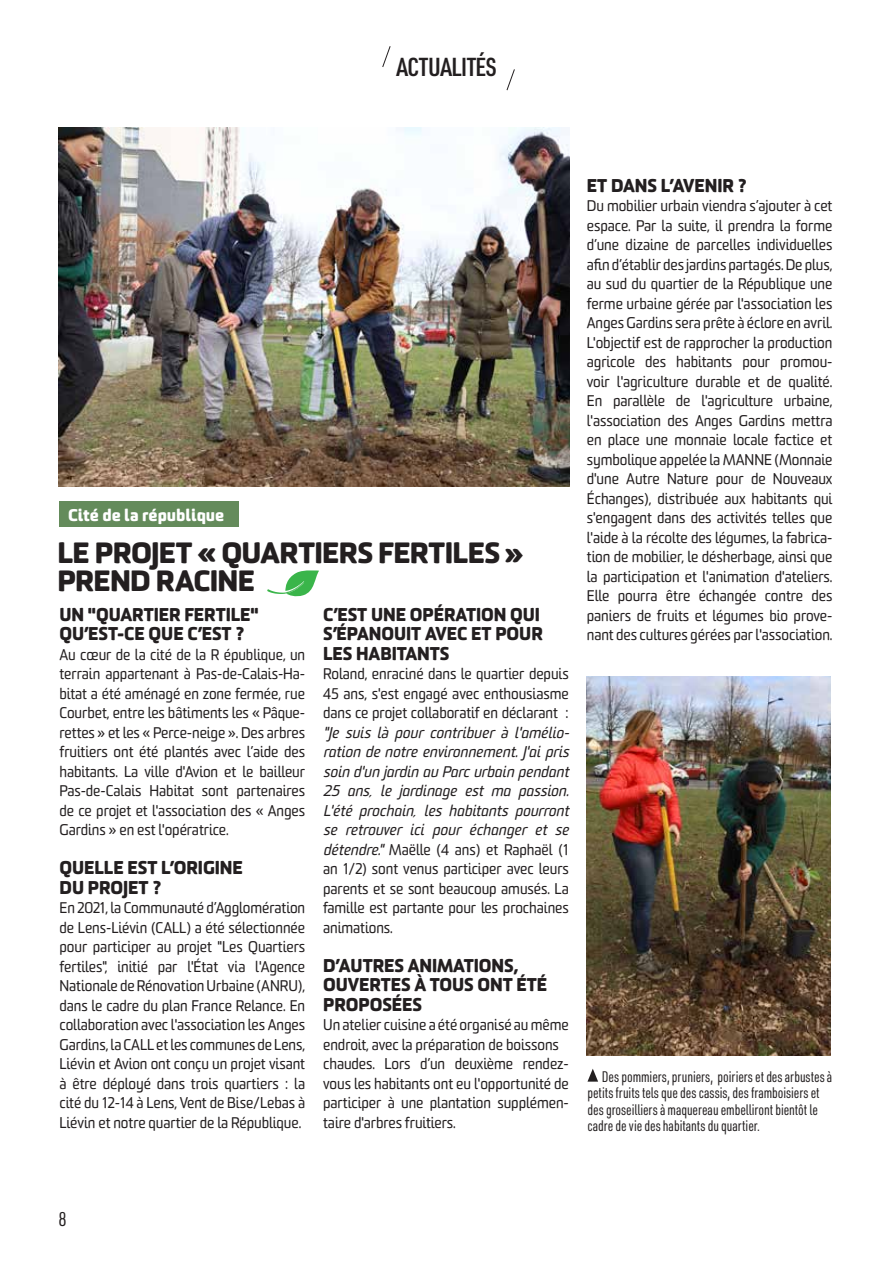
<style>
.page{position:relative;width:893px;height:1263px;background:#fff}
.page>*{position:absolute;margin:0;border:0;box-sizing:border-box;transform-origin:0 0}
.t1{font:800 28.5px/28.5px "Sommet Rounded";letter-spacing:-.025em;color:#231f20}
.t2{font:600 25.5px "URWDIN Cond";letter-spacing:-.015em;color:#231f20}
.t3{font:19.5px "URWDIN Cond";color:#231f20}
.t4{font:italic 18px/19.5px "Sommet Rounded";color:#231f20;text-align:justify}
.t5{font:800 18px/19.5px "Sommet Rounded";letter-spacing:-.005em;color:#231f20;scale:.96 1}
.t6{font:800 16.5px "Sommet Rounded";letter-spacing:-.005em;color:#fff}
.t7{font:15px/19.5px "Sommet Rounded";letter-spacing:-.005em;color:#231f20;text-align:justify}
.t8{font:15px/16.5px "URWDIN Cond";letter-spacing:-.005em;color:#231f20}
.s1{font-style:italic;font-size:18px}
</style>
<div class="page">
<img style="left:59px;top:128px;width:510px;height:359px">
<img style="left:587px;top:676px;width:244px;height:380px">
<svg style="left:382px;top:46px;width:9px;height:21px"></svg>
<svg style="left:506px;top:69px;width:9px;height:22px"></svg>
<div style="left:60px;top:502px;width:179px;height:25px;background:#648b5b"></div>
<svg style="left:267px;top:570px;width:52px;height:27px"></svg>
<svg style="left:587px;top:1069px;width:11px;height:13px"></svg>
<h2 class="t2" style="left:396px;top:50px;width:102px">ACTUALITÉS</h2>
<p class="t6" style="left:68px;top:503px;width:158px">Cité de la république</p>
<h1 class="t1" style="left:57px;top:537px;width:468px">LE PROJET « QUARTIERS FERTILES »<br>PREND RACINE</h1>
<p class="t5" style="left:60px;top:604px;width:209px">UN "QUARTIER FERTILE"<br>QU’EST-CE QUE C’EST ?</p>
<p class="t7" style="left:60px;top:645px;width:247px">Au cœur de la cité de la R épublique, un terrain appartenant à Pas-de-Calais-Ha&shy;bitat a été aménagé en zone fermée, rue Courbet, entre les bâtiments les « Pâque&shy;rettes » et les « Perce-neige ». Des arbres fruitiers ont été plantés avec l’aide des habitants. La ville d'Avion et le bailleur Pas-de-Calais Habitat sont partenaires de ce projet et l'association des « Anges Gardins » en est l'opératrice.</p>
<p class="t5" style="left:60px;top:857px;width:193px">QUELLE EST L’ORIGINE<br>DU PROJET ?</p>
<p class="t7" style="left:60px;top:898px;width:247px">En 2021, la Communauté d’Agglomération de Lens-Liévin (CALL) a été sélectionnée pour participer au projet "Les Quartiers fertiles", initié par l'État via l'Agence Nationale de Rénovation Urbaine (ANRU), dans le cadre du plan France Relance. En collaboration avec l'association les Anges Gardins, la CALL et les communes de Lens, Liévin et Avion ont conçu un projet visant à être déployé dans trois quartiers : la cité du 12-14 à Lens, Vent de Bise/Lebas à Liévin et notre quartier de la République.</p>
<p class="t5" style="left:323px;top:604px;width:230px">C’EST UNE OPÉRATION QUI<br>S’ÉPANOUIT AVEC ET POUR<br>LES HABITANTS</p>
<p class="t7" style="left:323px;top:664px;width:247px">Roland, enraciné dans le quartier depuis 45 ans, s'est engagé avec enthousiasme dans ce projet collaboratif en déclarant :</p>
<p class="t4" style="left:323px;top:723px;width:247px">"Je suis là pour contribuer à l'amélio&shy;ration de notre environnement. J'ai pris soin d'un jardin au Parc urbain pendant 25 ans, le jardinage est ma passion.<br>L'été prochain, les habitants pourront se retrouver ici pour échanger et se</p>
<p class="t7" style="left:323px;top:840px;width:247px"><span class="s1">détendre."</span> Maëlle (4 ans) et Raphaël (1 an 1/2) sont venus participer avec leurs parents et se sont beaucoup amusés. La famille est partante pour les prochaines animations.</p>
<p class="t5" style="left:323px;top:955px;width:235px">D’AUTRES ANIMATIONS,<br>OUVERTES À TOUS ONT ÉTÉ<br>PROPOSÉES</p>
<p class="t7" style="left:323px;top:1015px;width:247px;text-align:left">Un atelier cuisine a été organisé au même endroit, avec la préparation de boissons chaudes. Lors d’un deuxième rendez&shy;vous les habitants ont eu l'opportunité de participer à une plantation supplémen&shy;taire d'arbres fruitiers.</p>
<p class="t5" style="left:587px;top:175px;width:169px">ET DANS L’AVENIR ?</p>
<p class="t7" style="left:587px;top:196px;width:247px">Du mobilier urbain viendra s’ajouter à cet espace. Par la suite, il prendra la forme d’une dizaine de parcelles individuelles afin d’établir des jardins partagés. De plus, au sud du quartier de la République une ferme urbaine gérée par l'association les Anges Gardins sera prête à éclore en avril.<br>L'objectif est de rapprocher la production agricole des habitants pour promou&shy;voir l'agriculture durable et de qualité.<br>En parallèle de l'agriculture urbaine, l'association des Anges Gardins mettra en place une monnaie locale factice et symbolique appelée la MANNE (Monnaie d'une Autre Nature pour de Nouveaux Échanges), distribuée aux habitants qui s'engagent dans des activités telles que l'aide à la récolte des légumes, la fabrica&shy;tion de mobilier, le désherbage, ainsi que la participation et l'animation d'ateliers.<br>Elle pourra être échangée contre des paniers de fruits et légumes bio prove&shy;nant des cultures gérées par l'association.</p>
<p class="t8" style="left:587px;top:1067px;width:246px;text-indent:15px">Des pommiers, pruniers, poiriers et des arbustes à petits fruits tels que des cassis, des framboisiers et des groseilliers à maquereau embelliront bientôt le cadre de vie des habitants du quartier.</p>
<h3 class="t3" style="left:59px;top:1206px;width:10px">8</h3>
</div>
